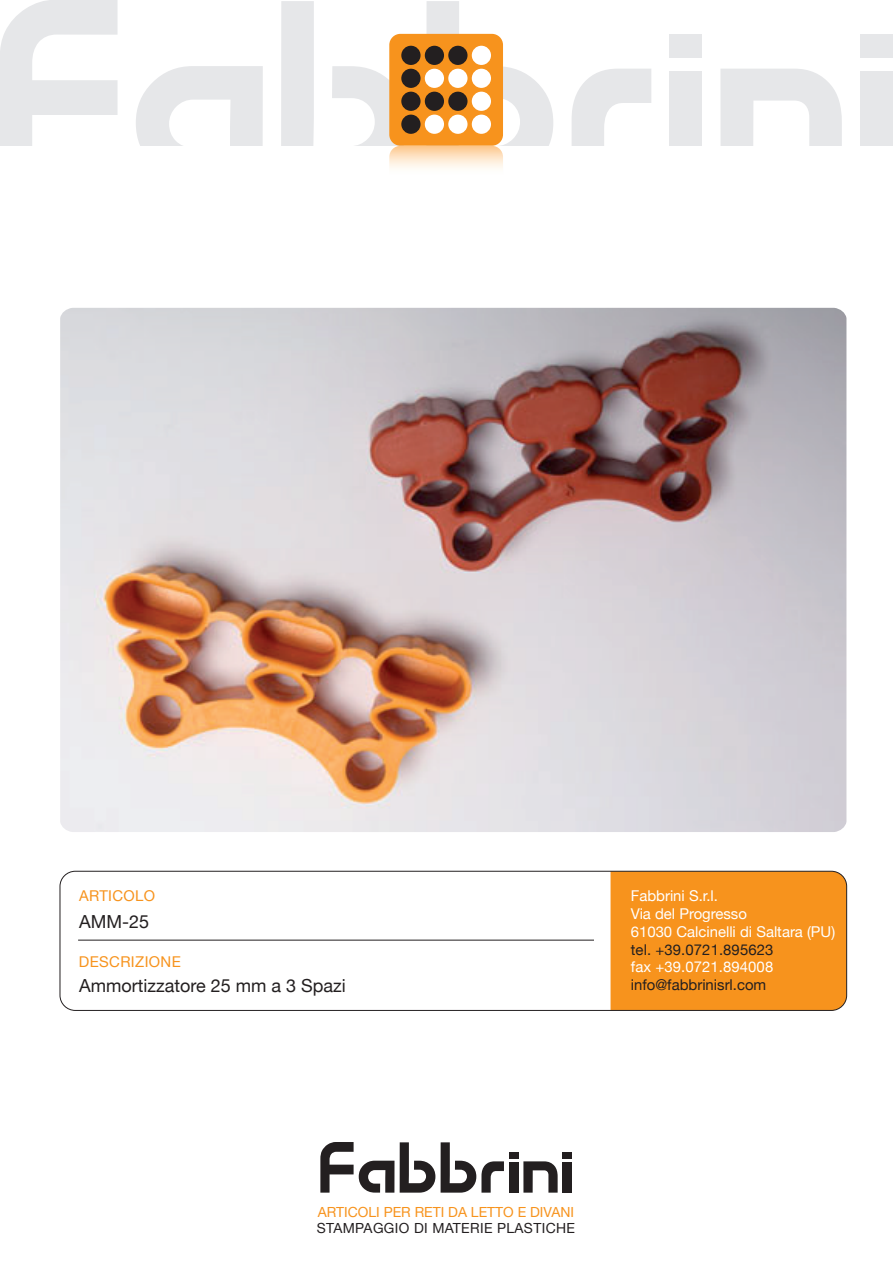
<style>
.page{position:relative;width:893px;height:1263px;background:#fff}
.page>*{position:absolute;margin:0;border:0;box-sizing:border-box;transform-origin:0 0}
.t1{font:18px "Helvetica Neue";color:#231f20}
.t2{font:14.85px/17.9px "Helvetica Neue";color:#fff}
.t3{font:14.85px "Helvetica Neue";color:#231f20}
.t4{font:14.85px "Helvetica Neue";letter-spacing:.025em;color:#f7931d}
.t5{font:13.95px "Helvetica Neue";color:#f7931d}
.t6{font:13.95px "Helvetica Neue";letter-spacing:.025em;color:#231f20}
</style>
<div class="page">
<svg style="left:0;top:0;width:118px;height:145px"></svg>
<div style="left:670px;top:71px;width:32px;height:74px;background:#e6e7e9"></div>
<div style="left:670px;top:35px;width:32px;height:23px;background:#e6e7e9"></div>
<div style="left:860px;top:71px;width:33px;height:74px;background:#e6e7e9"></div>
<div style="left:860px;top:35px;width:33px;height:23px;background:#e6e7e9"></div>
<svg style="left:720px;top:69px;width:122px;height:76px"></svg>
<svg style="left:136px;top:66px;width:127px;height:79px"></svg>
<svg style="left:572px;top:69px;width:79px;height:76px"></svg>
<div style="left:509px;top:1162px;width:9px;height:30px;background:#231f20"></div>
<div style="left:509px;top:1152px;width:9px;height:6px;background:#231f20"></div>
<div style="left:563px;top:1162px;width:9px;height:30px;background:#231f20"></div>
<div style="left:563px;top:1152px;width:9px;height:6px;background:#231f20"></div>
<svg style="left:523px;top:1161px;width:35px;height:31px"></svg>
<svg style="left:320px;top:1142px;width:74px;height:50px"></svg>
<svg style="left:400px;top:1142px;width:35px;height:50px"></svg>
<svg style="left:441px;top:1142px;width:63px;height:50px"></svg>
<svg style="left:281px;top:1px;width:272px;height:167px"></svg>
<div style="left:610px;top:871px;width:237px;height:139px;background:#f7931d"></div>
<div style="left:60px;top:871px;width:787px;height:140px;border:1px solid #231f20;border-radius:15px"></div>
<hr style="left:78px;top:940px;width:516px;height:1px;background:#231f20">
<img style="left:60px;top:308px;width:786px;height:524px">
<p class="t4" style="left:79px;top:887px;width:78px">ARTICOLO</p>
<p class="t1" style="left:79px;top:911px;width:72px">AMM-25</p>
<p class="t4" style="left:79px;top:952px;width:103px">DESCRIZIONE</p>
<p class="t1" style="left:79px;top:975px;width:268px">Ammortizzatore 25 mm a 3 Spazi</p>
<p class="t2" style="left:631px;top:886px;width:206px">Fabbrini S.r.l.<br>Via del Progresso<br>61030 Calcinelli di Saltara (PU)</p>
<p class="t3" style="left:631px;top:940px;width:144px">tel. +39.0721.895623</p>
<p class="t2" style="left:631px;top:958px;width:144px">fax +39.0721.894008</p>
<p class="t3" style="left:631px;top:976px;width:137px">info@fabbrinisrl.com</p>
<p class="t5" style="left:318px;top:1203px;width:258px">ARTICOLI PER RETI DA LETTO E DIVANI</p>
<p class="t6" style="left:317px;top:1220px;width:260px">STAMPAGGIO DI MATERIE PLASTICHE</p>
</div>
